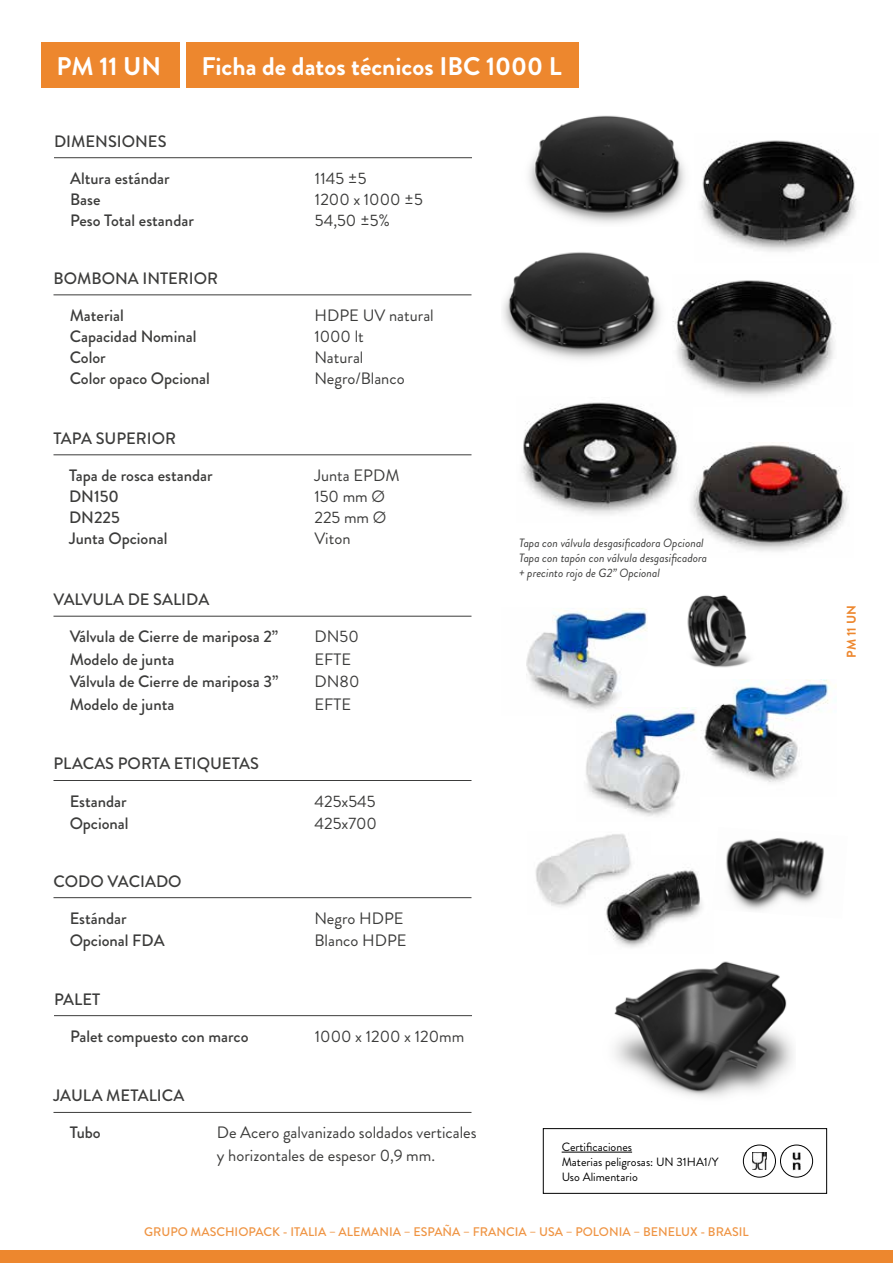
<style>
.page{position:relative;width:893px;height:1263px;background:#fff}
.page>*{position:absolute;margin:0;border:0;box-sizing:border-box;transform-origin:0 0}
.t1{font:700 25.5px "Brandon Grotesque";color:#fff}
.t2{font:500 16.5px/21px "Brandon Grotesque";color:#3c3c3b}
.t3{font:16.5px/21px "Brandon Grotesque";color:#3c3c3b}
.t4{font:700 12.75px "Brandon Grotesque";color:#ed872e}
.t5{font:500 12.45px "Brandon Grotesque";color:#ef9443}
.t6{font:italic 12px/15px "Brandon Grotesque";color:#3c3c3b}
.t7{font:12px/15px "Brandon Grotesque";color:#000}
</style>
<div class="page">
<img style="left:687px;top:595px;width:63px;height:73px">
<img style="left:701px;top:680px;width:135px;height:102px">
<img style="left:586px;top:707px;width:111px;height:110px">
<img style="left:526px;top:608px;width:121px;height:107px">
<div style="left:0;top:1250px;width:893px;height:13px;background:#ed872e"></div>
<hr style="left:54px;top:157px;width:418px;height:1px;background:#3c3c3b">
<hr style="left:53px;top:295px;width:418px;height:1px;background:#3c3c3b">
<hr style="left:53px;top:616px;width:418px;height:1px;background:#3c3c3b">
<hr style="left:53px;top:455px;width:418px;height:1px;background:#3c3c3b">
<hr style="left:53px;top:780px;width:418px;height:1px;background:#3c3c3b">
<hr style="left:53px;top:897px;width:418px;height:1px;background:#3c3c3b">
<hr style="left:53px;top:1112px;width:418px;height:1px;background:#3c3c3b">
<hr style="left:54px;top:1015px;width:418px;height:1px;background:#3c3c3b">
<img style="left:529px;top:115px;width:156px;height:108px">
<img style="left:701px;top:140px;width:156px;height:112px">
<img style="left:692px;top:442px;width:157px;height:109px">
<img style="left:522px;top:402px;width:170px;height:113px">
<img style="left:666px;top:280px;width:170px;height:127px">
<img style="left:503px;top:252px;width:169px;height:118px">
<img style="left:606px;top:869px;width:96px;height:79px">
<img style="left:726px;top:837px;width:98px;height:74px">
<img style="left:535px;top:834px;width:115px;height:80px">
<img style="left:614px;top:961px;width:179px;height:137px">
<div style="left:41px;top:43px;width:138px;height:45px;background:#ed872e"></div>
<div style="left:186px;top:43px;width:392px;height:45px;background:#ed872e"></div>
<hr style="left:562px;top:1152px;width:70px;height:1px;background:#000">
<div style="left:743px;top:1145px;width:33px;height:32px;border:1px solid #000;border-radius:50%"></div>
<img style="left:752px;top:1152px;width:15px;height:18px">
<div style="left:780px;top:1145px;width:33px;height:32px;border:1px solid #000;border-radius:50%"></div>
<img style="left:792px;top:1152px;width:9px;height:18px">
<div style="left:543px;top:1128px;width:284px;height:65px;border:1px solid #000"></div>
<h1 class="t1" style="left:57px;top:48px;width:106px">PM 11 UN</h1>
<h1 class="t1" style="left:201px;top:48px;width:362px">Ficha de datos técnicos IBC 1000 L</h1>
<p class="t2" style="left:54px;top:131px;width:114px">DIMENSIONES</p>
<p class="t2" style="left:70px;top:168px;width:125px">Altura estándar<br>Base<br>Peso Total estandar</p>
<p class="t3" style="left:315px;top:168px;width:109px">1145 ±5<br>1200 x 1000 ±5<br>54,50 ±5%</p>
<p class="t2" style="left:54px;top:268px;width:166px">BOMBONA INTERIOR</p>
<p class="t2" style="left:70px;top:305px;width:142px">Material<br>Capacidad Nominal<br>Color<br>Color opaco Opcional</p>
<p class="t3" style="left:314px;top:305px;width:121px">HDPE UV natural<br>1000 lt<br>Natural<br>Negro/Blanco</p>
<p class="t2" style="left:54px;top:428px;width:124px">TAPA SUPERIOR</p>
<p class="t2" style="left:69px;top:465px;width:145px">Tapa de rosca estandar<br>DN150<br>DN225<br>Junta Opcional</p>
<p class="t3" style="left:314px;top:465px;width:87px">Junta EPDM<br>150 mm Ø<br>225 mm Ø<br>Viton</p>
<p class="t2" style="left:54px;top:589px;width:157px">VALVULA DE SALIDA</p>
<p class="t2" style="left:70px;top:626px;width:210px;line-height:22.5px">Válvula de Cierre de mariposa 2”<br>Modelo de junta<br>Válvula de Cierre de mariposa 3”<br>Modelo de junta</p>
<p class="t3" style="left:314px;top:625px;width:46px;line-height:22.5px">DN50<br>EFTE<br>DN80<br>EFTE</p>
<p class="t2" style="left:54px;top:753px;width:207px">PLACAS PORTA ETIQUETAS</p>
<p class="t2" style="left:70px;top:790px;width:61px;line-height:22.5px">Estandar<br>Opcional</p>
<p class="t3" style="left:314px;top:790px;width:64px;line-height:22.5px">425x545<br>425x700</p>
<p class="t2" style="left:54px;top:871px;width:130px">CODO VACIADO</p>
<p class="t2" style="left:70px;top:907px;width:97px;line-height:22.5px">Estándar<br>Opcional FDA</p>
<p class="t3" style="left:314px;top:907px;width:94px;line-height:22.5px">Negro HDPE<br>Blanco HDPE</p>
<p class="t2" style="left:54px;top:988px;width:48px">PALET</p>
<p class="t2" style="left:70px;top:1026px;width:180px">Palet compuesto con marco</p>
<p class="t3" style="left:315px;top:1026px;width:151px">1000 x 1200 x 120mm</p>
<p class="t2" style="left:54px;top:1085px;width:132px">JAULA METALICA</p>
<p class="t2" style="left:70px;top:1122px;width:33px">Tubo</p>
<p class="t3" style="left:217px;top:1122px;width:261px;line-height:22.5px">De Acero galvanizado soldados verticales y horizontales de espesor 0,9 mm.</p>
<p class="t6" style="left:519px;top:535px;width:190px">Tapa con válvula desgasificadora Opcional<br>Tapa con tapón con válvula desgasificadora + precinto rojo de G2” Opcional</p>
<p class="t7" style="left:562px;top:1139px;width:158px">Certificaciones<br>Materias peligrosas: UN 31HA1/Y<br>Uso Alimentario</p>
<p class="t5" style="left:144px;top:1223px;width:606px">GRUPO MASCHIOPACK - ITALIA – ALEMANIA – ESPAÑA – FRANCIA – USA – POLONIA – BENELUX - BRASIL</p>
<p class="t4" style="left:842px;top:658px;width:54px;rotate:-90deg">PM 11 UN</p>
</div>
